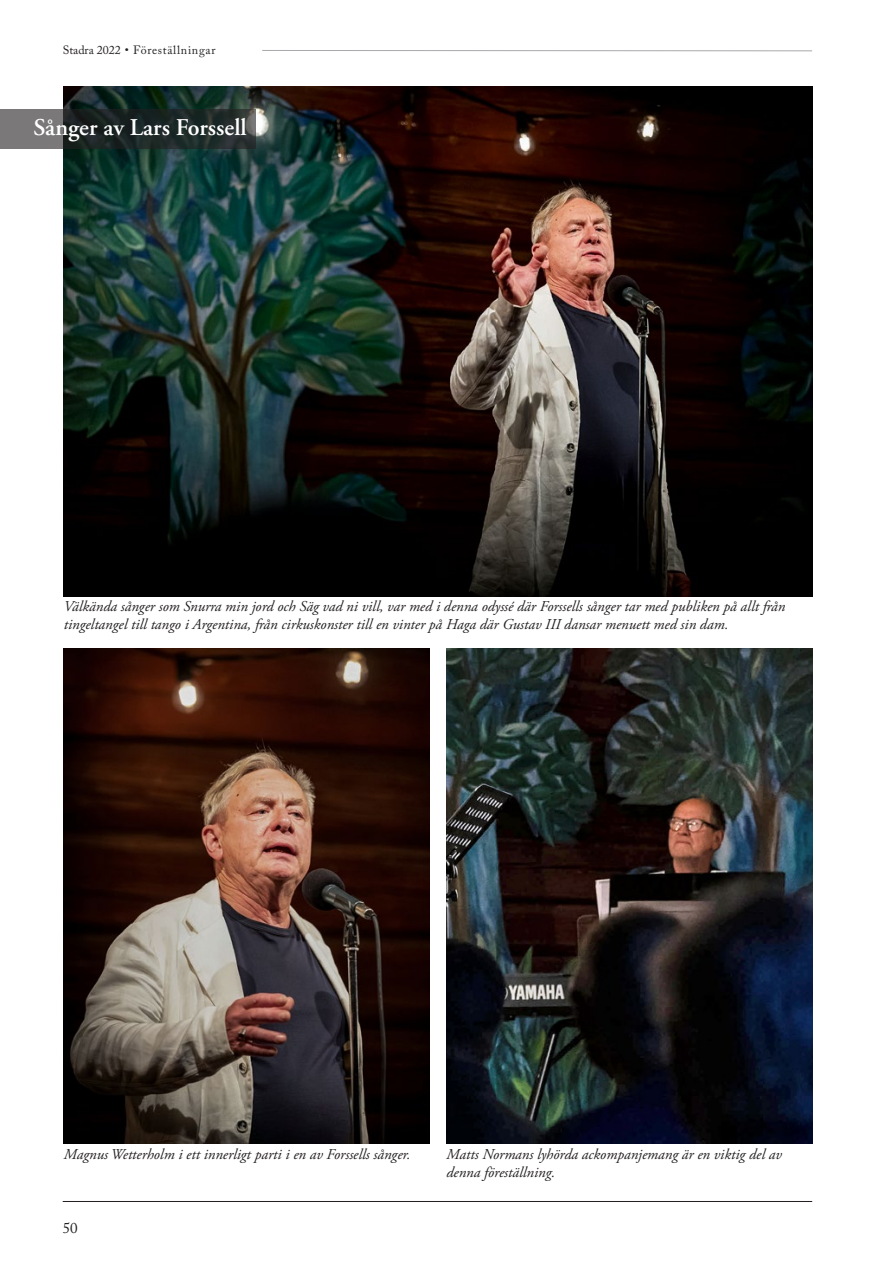
<style>
.page{position:relative;width:893px;height:1263px;background:#fff}
.page>*{position:absolute;margin:0;border:0;box-sizing:border-box;transform-origin:0 0}
.t1{font:600 24px "Adobe Garamond Pro";color:#fff}
.bildtext_v{font:italic 15px/18px "Adobe Garamond Pro";color:#231f20}
.t2{font:15px "Adobe Caslon Pro";color:#231f20}
.t3{font:12px "Adobe Caslon Pro";letter-spacing:.06em;color:#231f20}
</style>
<div class="page">
<hr style="left:63px;top:1201px;width:749px;height:1px;background:#231f20">
<hr style="left:262px;top:50px;width:550px;height:1px;background:#a8a9ad">
<img style="left:64px;top:87px;width:748px;height:510px">
<svg style="left:0;top:109px;width:255px;height:39px;background:#363d3c"></svg>
<img style="left:64px;top:649px;width:365px;height:495px">
<img style="left:446px;top:649px;width:366px;height:495px">
<p class="t3" style="left:63px;top:43px;width:154px">Stadra 2022 • Föreställningar</p>
<p class="t1" style="left:33px;top:113px;width:215px">Sånger av Lars Forssell</p>
<p class="bildtext_v" style="left:64px;top:597px;width:723px">Välkända sånger som Snurra min jord och Säg vad ni vill, var med i denna odyssé där Forssells sånger tar med publiken på allt från tingeltangel till tango i Argentina, från cirkuskonster till en vinter på Haga där Gustav III dansar menuett med sin dam.</p>
<p class="bildtext_v" style="left:64px;top:1146px;width:348px">Magnus Wetterholm i ett innerligt parti i en av Forssells sånger.</p>
<p class="bildtext_v" style="left:446px;top:1146px;width:337px">Matts Normans lyhörda ackompanjemang är en viktig del av denna föreställning.</p>
<p class="t2" style="left:63px;top:1218px;width:16px">50</p>
</div>
